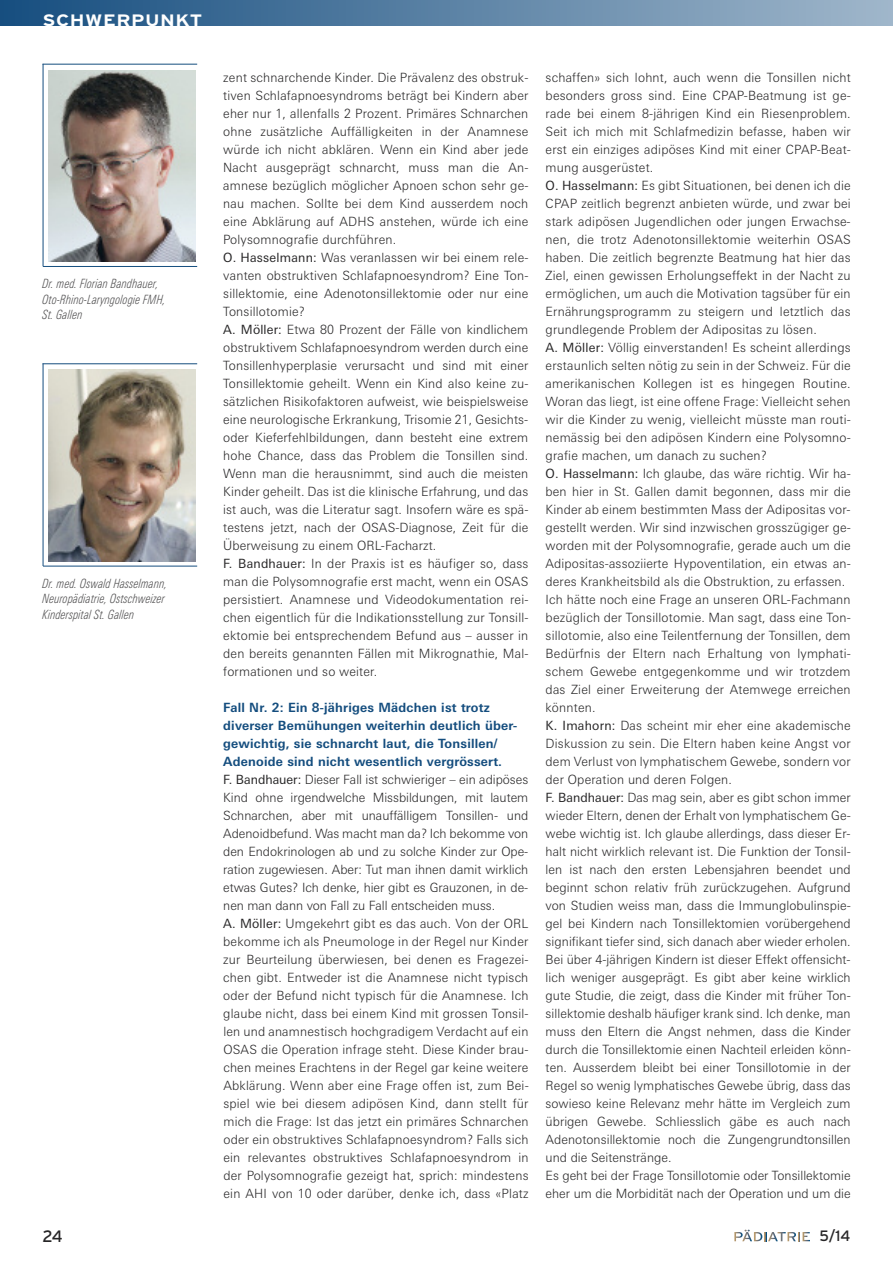
<style>
.page{position:relative;width:893px;height:1263px;background:#fff}
.page>*{position:absolute;margin:0;border:0;box-sizing:border-box;transform-origin:0 0}
.t1{font:700 16.5px "Interstate";letter-spacing:.025em;color:#fff;scale:1.2 1}
.t2{font:16.5px "Interstate";color:#272627}
.t3{font:15px "Interstate";color:#272627}
.t4{font:300 12.75px/18px "Linotype Univers Basic";letter-spacing:.015em;color:#272627}
.t5{font:italic 300 condensed 12.75px/15.8px "Linotype Univers";letter-spacing:.01em;color:#525152;scale:.9 1}
.s1{font-weight:400}
.s2{font-weight:700;color:#144d7e}
</style>
<div class="page">
<div style="left:0;top:0;width:893px;height:26px;background:linear-gradient(to right,#164e7f,#a0b7cb)"></div>
<svg style="left:734px;top:1230px;width:76px;height:11px"></svg>
<img style="left:49px;top:70px;width:146px;height:191px">
<hr style="left:43px;top:64px;width:154px;height:1px;background:#144d7e">
<hr style="left:43px;top:64px;width:1px;height:202px;background:#144d7e">
<hr style="left:43px;top:266px;width:154px;height:1px;background:#144d7e">
<img style="left:49px;top:370px;width:146px;height:191px">
<hr style="left:43px;top:363px;width:154px;height:1px;background:#144d7e">
<hr style="left:43px;top:363px;width:1px;height:203px;background:#144d7e">
<hr style="left:43px;top:566px;width:154px;height:1px;background:#144d7e">
<p class="t1" style="left:43px;top:11px;width:135px">SCHWERPUNKT</p>
<p class="t5" style="left:43px;top:277px;width:138px">Dr. med. Florian Bandhauer,<br>Oto-Rhino-Laryngologie FMH,<br>St. Gallen</p>
<p class="t5" style="left:43px;top:576px;width:140px">Dr. med. Oswald Hasselmann,<br>Neuropädiatrie, Ostschweizer<br>Kinderspital St. Gallen</p>
<p class="t4" style="left:223px;top:69px;width:307px">zent schnarchende Kinder. Die Prävalenz des obstruk&shy;tiven Schlafapnoesyndroms beträgt bei Kindern aber eher nur 1, allenfalls 2 Prozent. Primäres Schnarchen ohne zusätzliche Auffälligkeiten in der Anamnese würde ich nicht abklären. Wenn ein Kind aber jede Nacht ausgeprägt schnarcht, muss man die An&shy;amnese bezüglich möglicher Apnoen schon sehr ge&shy;nau machen. Sollte bei dem Kind ausserdem noch eine Abklärung auf ADHS anstehen, würde ich eine Polysomnografie durchführen.<br><span class="s1">O. Hasselmann:</span> Was veranlassen wir bei einem rele&shy;vanten obstruktiven Schlafapnoesyndrom? Eine Ton&shy;sillektomie, eine Adenotonsillektomie oder nur eine Tonsillotomie?<br><span class="s1">A. Möller:</span> Etwa 80 Prozent der Fälle von kindlichem obstruktivem Schlafapnoesyndrom werden durch eine Tonsillenhyperplasie verursacht und sind mit einer Tonsillektomie geheilt. Wenn ein Kind also keine zu&shy;sätzlichen Risikofaktoren aufweist, wie beispielsweise eine neurologische Erkrankung, Trisomie 21, Gesichts&shy;oder Kieferfehlbildungen, dann besteht eine extrem hohe Chance, dass das Problem die Tonsillen sind.<br>Wenn man die herausnimmt, sind auch die meisten Kinder geheilt. Das ist die klinische Erfahrung, und das ist auch, was die Literatur sagt. Insofern wäre es spä&shy;testens jetzt, nach der OSAS-Diagnose, Zeit für die Überweisung zu einem ORL-Facharzt.<br><span class="s1">F. Bandhauer:</span> In der Praxis ist es häufiger so, dass man die Polysomnografie erst macht, wenn ein OSAS persistiert. Anamnese und Videodokumentation rei&shy;chen eigentlich für die Indikationsstellung zur Tonsill&shy;ektomie bei entsprechendem Befund aus – ausser in den bereits genannten Fällen mit Mikrognathie, Mal&shy;formationen und so weiter.</p>
<p class="t4" style="left:223px;top:699px;width:307px"><span class="s2">Fall Nr. 2: Ein 8-jähriges Mädchen ist trotz diverser Bemühungen weiterhin deutlich über&shy;gewichtig, sie schnarcht laut, die Tonsillen/ Adenoide sind nicht wesentlich vergrössert.<br></span><span class="s1">F. Bandhauer:</span> Dieser Fall ist schwieriger – ein adipöses Kind ohne irgendwelche Missbildungen, mit lautem Schnarchen, aber mit unauffälligem Tonsillen- und Adenoidbefund. Was macht man da? Ich bekomme von den Endokrinologen ab und zu solche Kinder zur Ope&shy;ration zugewiesen. Aber: Tut man ihnen damit wirklich etwas Gutes? Ich denke, hier gibt es Grauzonen, in de&shy;nen man dann von Fall zu Fall entscheiden muss.<br><span class="s1">A. Möller:</span> Umgekehrt gibt es das auch. Von der ORL bekomme ich als Pneumologe in der Regel nur Kinder zur Beurteilung überwiesen, bei denen es Fragezei&shy;chen gibt. Entweder ist die Anamnese nicht typisch oder der Befund nicht typisch für die Anamnese. Ich glaube nicht, dass bei einem Kind mit grossen Tonsil&shy;len und anamnestisch hochgradigem Verdacht auf ein OSAS die Operation infrage steht. Diese Kinder brau&shy;chen meines Erachtens in der Regel gar keine weitere Abklärung. Wenn aber eine Frage offen ist, zum Bei&shy;spiel wie bei diesem adipösen Kind, dann stellt für mich die Frage: Ist das jetzt ein primäres Schnarchen oder ein obstruktives Schlafapnoesyndrom? Falls sich ein relevantes obstruktives Schlafapnoesyndrom in der Polysomnografie gezeigt hat, sprich: mindestens ein AHI von 10 oder darüber, denke ich, dass «Platz</p>
<p class="t4" style="left:546px;top:69px;width:307px">schaffen» sich lohnt, auch wenn die Tonsillen nicht besonders gross sind. Eine CPAP-Beatmung ist ge&shy;rade bei einem 8-jährigen Kind ein Riesenproblem.<br>Seit ich mich mit Schlafmedizin befasse, haben wir erst ein einziges adipöses Kind mit einer CPAP-Beat&shy;mung ausgerüstet.<br><span class="s1">O. Hasselmann:</span> Es gibt Situationen, bei denen ich die CPAP zeitlich begrenzt anbieten würde, und zwar bei stark adipösen Jugendlichen oder jungen Erwachse&shy;nen, die trotz Adenotonsillektomie weiterhin OSAS haben. Die zeitlich begrenzte Beatmung hat hier das Ziel, einen gewissen Erholungseffekt in der Nacht zu ermöglichen, um auch die Motivation tagsüber für ein Ernährungsprogramm zu steigern und letztlich das grundlegende Problem der Adipositas zu lösen.<br><span class="s1">A. Möller:</span> Völlig einverstanden! Es scheint allerdings erstaunlich selten nötig zu sein in der Schweiz. Für die amerikanischen Kollegen ist es hingegen Routine.<br>Woran das liegt, ist eine offene Frage: Vielleicht sehen wir die Kinder zu wenig, vielleicht müsste man routi&shy;nemässig bei den adipösen Kindern eine Polysomno&shy;grafie machen, um danach zu suchen?<br><span class="s1">O. Hasselmann:</span> Ich glaube, das wäre richtig. Wir ha&shy;ben hier in St. Gallen damit begonnen, dass mir die Kinder ab einem bestimmten Mass der Adipositas vor&shy;gestellt werden. Wir sind inzwischen grosszügiger ge&shy;worden mit der Polysomnografie, gerade auch um die Adipositas-assoziierte Hypoventilation, ein etwas an&shy;deres Krankheitsbild als die Obstruktion, zu erfassen.<br>Ich hätte noch eine Frage an unseren ORL-Fachmann bezüglich der Tonsillotomie. Man sagt, dass eine Ton&shy;sillotomie, also eine Teilentfernung der Tonsillen, dem Bedürfnis der Eltern nach Erhaltung von lymphati&shy;schem Gewebe entgegenkomme und wir trotzdem das Ziel einer Erweiterung der Atemwege erreichen könnten.<br><span class="s1">K. Imahorn:</span> Das scheint mir eher eine akademische Diskussion zu sein. Die Eltern haben keine Angst vor dem Verlust von lymphatischem Gewebe, sondern vor der Operation und deren Folgen.<br><span class="s1">F. Bandhauer:</span> Das mag sein, aber es gibt schon immer wieder Eltern, denen der Erhalt von lymphatischem Ge&shy;webe wichtig ist. Ich glaube allerdings, dass dieser Er&shy;halt nicht wirklich relevant ist. Die Funktion der Tonsil&shy;len ist nach den ersten Lebensjahren beendet und beginnt schon relativ früh zurückzugehen. Aufgrund von Studien weiss man, dass die Immunglobulinspie&shy;gel bei Kindern nach Tonsillektomien vorübergehend signifikant tiefer sind, sich danach aber wieder erholen.<br>Bei über 4-jährigen Kindern ist dieser Effekt offensicht&shy;lich weniger ausgeprägt. Es gibt aber keine wirklich gute Studie, die zeigt, dass die Kinder mit früher Ton&shy;sillektomie deshalb häufiger krank sind. Ich denke, man muss den Eltern die Angst nehmen, dass die Kinder durch die Tonsillektomie einen Nachteil erleiden könn&shy;ten. Ausserdem bleibt bei einer Tonsillotomie in der Regel so wenig lymphatisches Gewebe übrig, dass das sowieso keine Relevanz mehr hätte im Vergleich zum übrigen Gewebe. Schliesslich gäbe es auch nach Adenotonsillektomie noch die Zungengrundtonsillen und die Seitenstränge.<br>Es geht bei der Frage Tonsillotomie oder Tonsillektomie eher um die Morbidität nach der Operation und um die</p>
<p class="t2" style="left:43px;top:1226px;width:22px">24</p>
<p class="t3" style="left:820px;top:1227px;width:32px">5/14</p>
</div>
